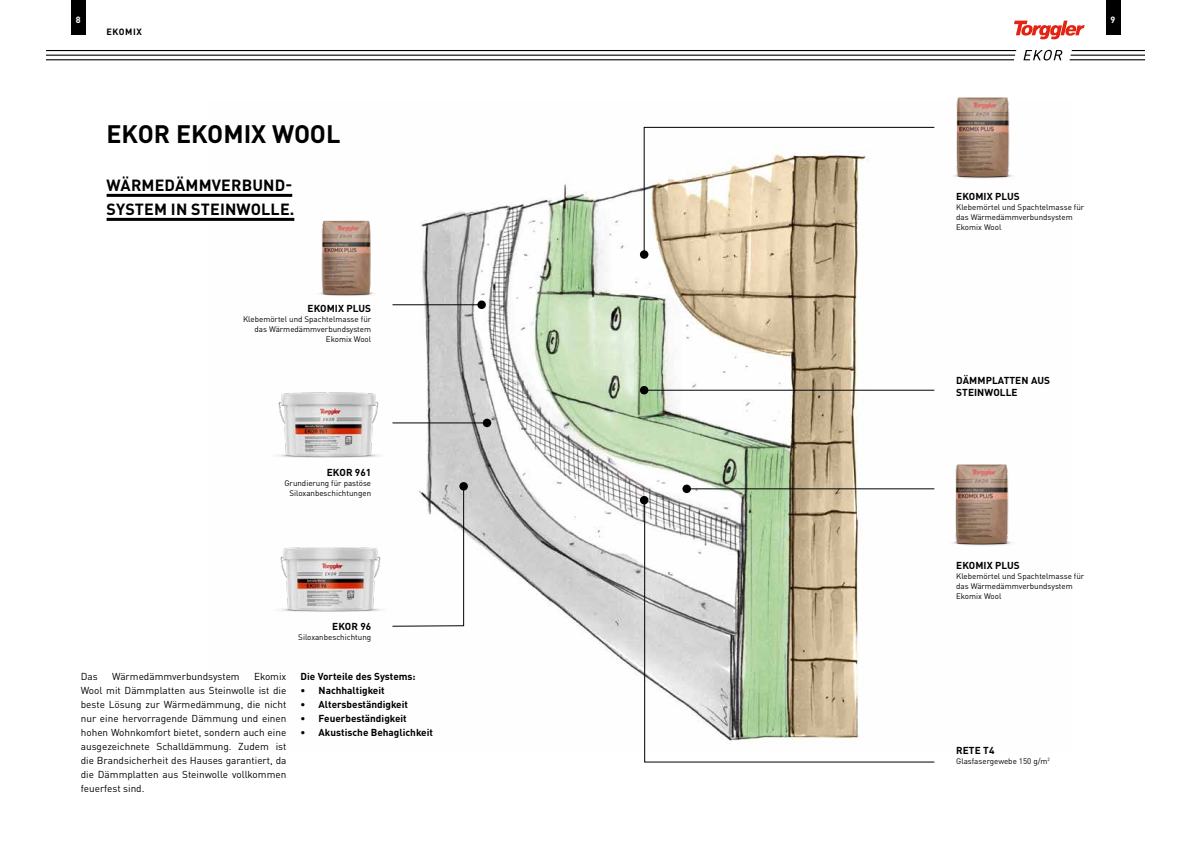
<style>
.page{position:relative;width:1191px;height:842px;background:#fff}
.page>*{position:absolute;margin:0;border:0;box-sizing:border-box;transform-origin:0 0}
.t1{font:700 25px "DIN Pro";color:#000}
.t2{font:700 16px/24px "DIN Pro";letter-spacing:.01em;color:#000}
.t3{font:10px/14px "DIN Pro";color:#000;text-align:justify}
.t4{font:700 10px/12px "DIN Pro";color:#000}
.t5{font:700 9px "DIN Pro";letter-spacing:.06em;color:#000}
.t6{font:700 9px "DIN Pro";color:#fff}
.t7{font:8px/10px "DIN Pro";color:#000;text-align:right}
</style>
<div class="page">
<img style="left:208px;top:180px;width:727px;height:495px">
<img style="left:302px;top:214px;width:87px;height:87px">
<img style="left:272px;top:386px;width:112px;height:109px">
<img style="left:274px;top:538px;width:112px;height:111px">
<img style="left:954px;top:97px;width:58px;height:82px">
<img style="left:953px;top:464px;width:58px;height:82px">
<svg style="left:1023px;top:50px;width:39px;height:10px"></svg>
<hr style="left:47px;top:50px;width:969px;height:1px;background:#000">
<hr style="left:1071px;top:50px;width:73px;height:1px;background:#000">
<hr style="left:47px;top:55px;width:968px;height:1px;background:#000">
<hr style="left:1070px;top:55px;width:74px;height:1px;background:#000">
<hr style="left:47px;top:59px;width:967px;height:1px;background:#000">
<hr style="left:1069px;top:59px;width:75px;height:1px;background:#000">
<svg style="left:1014px;top:21px;width:70px;height:18px"></svg>
<hr style="left:107px;top:194px;width:185px;height:3px;background:#000">
<hr style="left:107px;top:218px;width:187px;height:3px;background:#000">
<svg style="left:643px;top:126px;width:292px;height:130px"></svg>
<div style="left:640px;top:250px;width:8px;height:9px;background:#000;border-radius:50%"></div>
<svg style="left:643px;top:499px;width:292px;height:264px"></svg>
<div style="left:640px;top:496px;width:8px;height:8px;background:#000;border-radius:50%"></div>
<div style="left:640px;top:386px;width:8px;height:8px;background:#000;border-radius:50%"></div>
<hr style="left:644px;top:390px;width:290px;height:1px;background:#01040a">
<div style="left:682px;top:485px;width:9px;height:8px;background:#000;border-radius:50%"></div>
<hr style="left:686px;top:488px;width:248px;height:1px;background:#01040a">
<div style="left:483px;top:419px;width:8px;height:8px;background:#000;border-radius:50%"></div>
<hr style="left:392px;top:422px;width:95px;height:1px;background:#01040a">
<div style="left:477px;top:300px;width:9px;height:9px;background:#000;border-radius:50%"></div>
<hr style="left:392px;top:304px;width:89px;height:1px;background:#01040a">
<div style="left:459px;top:482px;width:9px;height:9px;background:#000;border-radius:50%"></div>
<svg style="left:391px;top:485px;width:73px;height:142px"></svg>
<div style="left:71px;top:0;width:14px;height:35px;background:#000"></div>
<div style="left:1106px;top:0;width:14px;height:35px;background:#000"></div>
<p class="t6" style="left:76px;top:12px;width:6px">8</p>
<p class="t6" style="left:1110px;top:12px;width:6px">9</p>
<p class="t5" style="left:107px;top:25px;width:37px">EKOMIX</p>
<h1 class="t1" style="left:106px;top:113px;width:235px">EKOR EKOMIX WOOL</h1>
<h2 class="t2" style="left:107px;top:172px;width:189px">WÄRMEDÄMMVERBUND-<br>SYSTEM IN STEINWOLLE.</h2>
<p class="t4" style="left:307px;top:302px;width:65px">EKOMIX PLUS</p>
<p class="t7" style="left:243px;top:314px;width:130px">Klebemörtel und Spachtelmasse für das Wärmedämmverbundsystem<br>Ekomix Wool</p>
<p class="t4" style="left:327px;top:465px;width:46px">EKOR 961</p>
<p class="t7" style="left:284px;top:478px;width:88px">Grundierung für pastöse<br>Siloxanbeschichtungen</p>
<p class="t4" style="left:332px;top:619px;width:41px">EKOR 96</p>
<p class="t7" style="left:298px;top:631px;width:74px">Siloxanbeschichtung</p>
<p class="t3" style="left:81px;top:668px;width:207px;text-indent:173px">Ekomix Wool mit Dämmplatten aus Steinwolle ist die beste Lösung zur Wärmedämmung, die nicht nur eine hervorragende Dämmung und einen hohen Wohnkomfort bietet, sondern auch eine ausgezeichnete Schalldämmung. Zudem ist die Brandsicherheit des Hauses garantiert, da die Dämmplatten aus Steinwolle vollkommen feuerfest sind.</p>
<p class="t4" style="left:300px;top:669px;width:117px">Die Vorteile des Systems:</p>
<p class="t3" style="left:81px;top:668px;width:18px">Das</p>
<p class="t3" style="left:112px;top:668px;width:129px">Wärmedämmverbundsystem</p>
<p class="t4" style="left:300px;top:683px;width:86px">• Nachhaltigkeit</p>
<p class="t4" style="left:300px;top:697px;width:109px">• Altersbeständigkeit</p>
<p class="t4" style="left:300px;top:711px;width:108px">• Feuerbeständigkeit</p>
<p class="t4" style="left:300px;top:725px;width:134px">• Akustische Behaglichkeit</p>
<p class="t4" style="left:956px;top:189px;width:65px">EKOMIX PLUS</p>
<p class="t7" style="left:956px;top:201px;width:130px;text-align:left">Klebemörtel und Spachtelmasse für das Wärmedämmverbundsystem<br>Ekomix Wool</p>
<p class="t4" style="left:956px;top:373px;width:95px">DÄMMPLATTEN AUS<br>STEINWOLLE</p>
<p class="t4" style="left:956px;top:558px;width:65px">EKOMIX PLUS</p>
<p class="t7" style="left:956px;top:570px;width:130px;text-align:left">Klebemörtel und Spachtelmasse für das Wärmedämmverbundsystem<br>Ekomix Wool</p>
<p class="t4" style="left:956px;top:743px;width:40px">RETE T4</p>
<p class="t7" style="left:956px;top:755px;width:95px">Glasfasergewebe 150 g/m<sup>2</sup></p>
</div>
